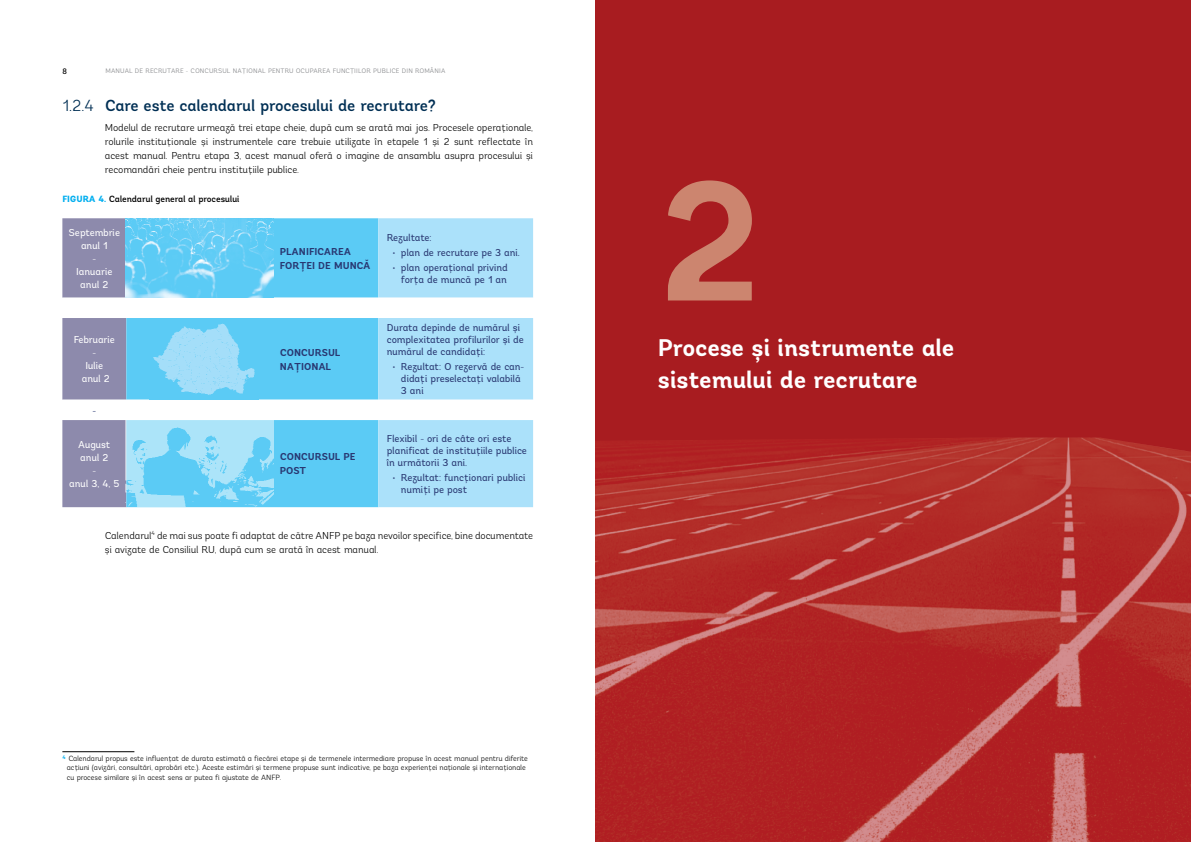
<style>
.page{position:relative;width:1191px;height:842px;background:#fff}
.page>*{position:absolute;margin:0;border:0;box-sizing:border-box;transform-origin:0 0}
.t1{font:700 170px "Andes";color:#cc856f}
.t2{font:700 24px/32px "Andes";letter-spacing:-.005em;color:#fff}
.t3{font:500 16px "Andes";letter-spacing:-.01em;color:#002f54}
.t4{font:300 10px/14px "Andes";letter-spacing:-.005em;color:#000;text-align:justify}
.t5{font:10px/12px "Andes";letter-spacing:-.01em;color:#293872}
.t6{font:10px/13px "Andes";letter-spacing:-.005em;color:#fff;text-align:center}
.t7{font:700 10px/14px "Andes";letter-spacing:-.015em;color:#293872}
.t8{font:500 9px "Andes";letter-spacing:-.005em;color:#000}
.t9{font:300 7.5px/9.3px "Andes";letter-spacing:-.005em;color:#000}
.t10{font:500 7.5px "Bw Modelica";color:#000}
.t11{font:300 6.5px "Andes";letter-spacing:.015em;color:#808285}
.s1{font-weight:300}
.s2{font-weight:800;color:#00aeef}
</style>
<div class="page">
<div style="left:595px;top:0;width:596px;height:842px;background:#a81c20"></div>
<hr style="left:62px;top:751px;width:72px;height:1px;background:#000">
<div style="left:274px;top:218px;width:104px;height:289px;background:#5bcbf5"></div>
<div style="left:378px;top:218px;width:155px;height:289px;background:#abe1fa"></div>
<svg style="left:62px;top:218px;width:64px;height:289px;background:#9f9db9"></svg>
<svg style="left:126px;top:298px;width:407px;height:122px"></svg>
<img style="left:126px;top:218px;width:148px;height:80px">
<img style="left:149px;top:318px;width:109px;height:82px">
<img style="left:126px;top:420px;width:148px;height:87px">
<img style="left:595px;top:438px;width:596px;height:404px">
<p class="t10" style="left:62px;top:66px;width:6px">8</p>
<p class="t11" style="left:106px;top:67px;width:341px">MANUAL DE RECRUTARE - CONCURSUL NAȚIONAL PENTRU OCUPAREA FUNCŢIILOR PUBLICE DIN ROMÂNIA</p>
<h3 class="t3" style="left:62px;top:96px;width:375px"><span class="s1">1.2.4</span> Care este calendarul procesului de recrutare?</h3>
<p class="t4" style="left:105px;top:120px;width:430px">Modelul de recrutare urmează trei etape cheie, după cum se arată mai jos. Procesele operaționale, rolurile instituționale și instrumentele care trebuie utilizate în etapele 1 și 2 sunt reflectate în acest manual. Pentru etapa 3, acest manual oferă o imagine de ansamblu asupra procesului și recomandări cheie pentru instituțiile publice.</p>
<p class="t8" style="left:62px;top:193px;width:179px"><span class="s2">FIGURA 4.</span> Calendarul general al procesului</p>
<p class="t6" style="left:69px;top:226px;width:53px">Septembrie anul 1<br>-<br>Ianuarie anul 2</p>
<p class="t6" style="left:74px;top:333px;width:43px">Februarie -<br>Iulie<br>anul 2</p>
<p class="t5" style="left:92px;top:404px;width:5px">-</p>
<p class="t6" style="left:69px;top:438px;width:52px">August anul 2<br>-<br>anul 3, 4, 5</p>
<p class="t7" style="left:280px;top:244px;width:92px">PLANIFICAREA<br>FORȚEI DE MUNCĂ</p>
<p class="t7" style="left:280px;top:345px;width:62px">CONCURSUL<br>NAȚIONAL</p>
<p class="t7" style="left:280px;top:450px;width:77px">CONCURSUL PE<br>POST</p>
<p class="t5" style="left:387px;top:231px;width:46px">Rezultate:</p>
<p class="t5" style="left:392px;top:246px;width:129px">• plan de recrutare pe 3 ani.</p>
<p class="t5" style="left:392px;top:261px;width:117px;text-align:right">• plan operațional privind forța de muncă pe 1 an</p>
<p class="t5" style="left:387px;top:322px;width:139px">Durata depinde de numărul și complexitatea profilurilor și de numărul de candidați:</p>
<p class="t5" style="left:401px;top:361px;width:125px;text-indent:-8px">• Rezultat: O rezervă de can&shy;didați preselectați valabilă<br>3 ani</p>
<p class="t5" style="left:387px;top:432px;width:142px">Flexibil - ori de câte ori este planificat de instituțiile publice în următorii 3 ani.</p>
<p class="t5" style="left:401px;top:471px;width:126px;text-indent:-8px">• Rezultat: funcționari publici numiți pe post</p>
<p class="t4" style="left:105px;top:528px;width:429px">Calendarul<sup>4</sup> de mai sus poate fi adaptat de către ANFP pe baza nevoilor specifice, bine documentate și avizate de Consiliul RU, după cum se arată în acest manual.</p>
<p class="t9" style="left:67px;top:754px;width:462px;text-indent:-4px"><sup>4</sup> Calendarul propus este influențat de durata estimată a fiecărei etape și de termenele intermediare propuse în acest manual pentru diferite acțiuni (avizări, consultări, aprobări etc.). Aceste estimări și termene propuse sunt indicative, pe baza experienței naționale și internaționale cu procese similare și în acest sens ar putea fi ajustate de ANFP.</p>
<h1 class="t1" style="left:658px;top:133px;width:105px">2</h1>
<h2 class="t2" style="left:658px;top:332px;width:298px">Procese și instrumente ale sistemului de recrutare</h2>
</div>
